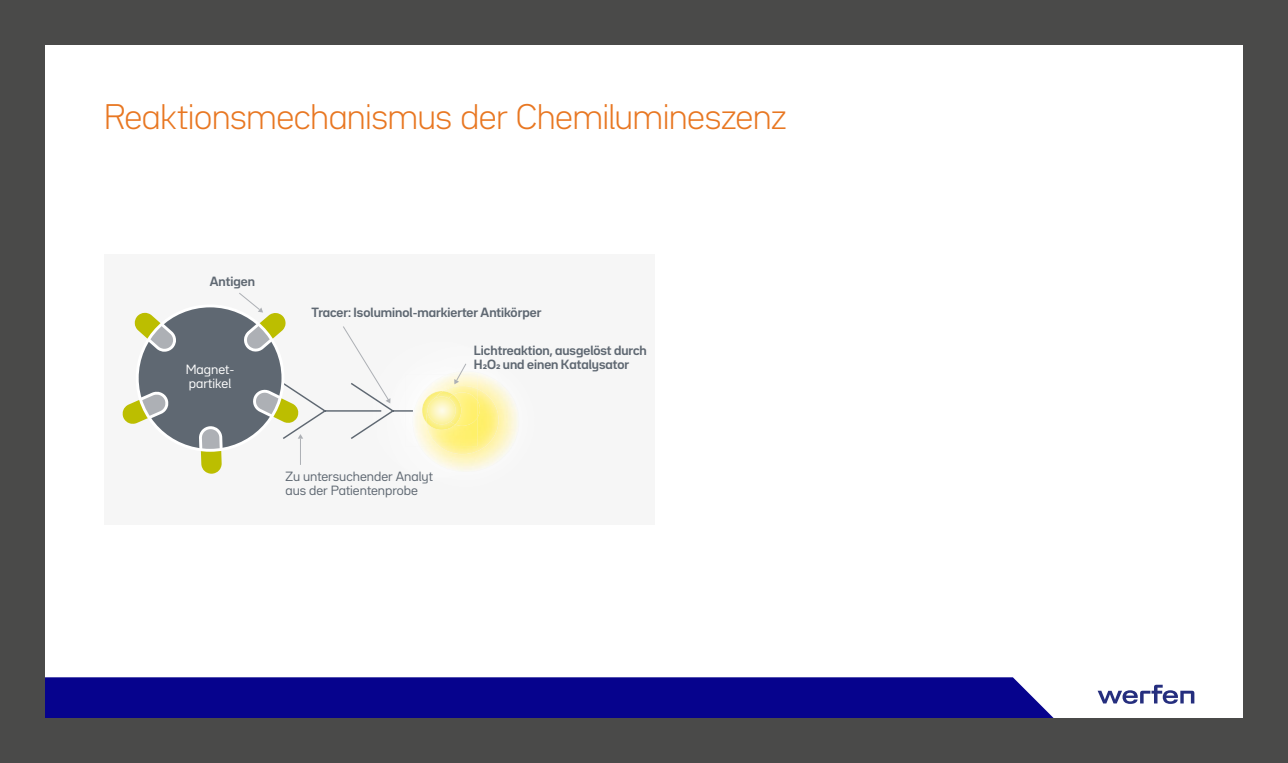
<style>
.page{position:relative;width:1288px;height:763px;background:#fff}
.page>*{position:absolute;margin:0;border:0;box-sizing:border-box;transform-origin:0 0}
.t1{font:300 31.25px "Bw Seido Raw";letter-spacing:-.02em;color:#e87722}
.t2{font:700 11.75px/14.1px "Bw Seido Raw";color:#5f6872}
.t3{font:11.75px/14.1px "Bw Seido Raw";color:#5f6872}
.t4{font:11.75px/14.1px "Bw Seido Raw";color:#fff}
</style>
<div class="page">
<svg style="left:1097px;top:684px;width:97px;height:19px"></svg>
<div style="left:44px;top:677px;width:1010px;height:41px;background:#06038d"></div>
<div style="left:104px;top:254px;width:550px;height:270px;background:#f6f6f6"></div>
<img style="left:423px;top:373px;width:94px;height:97px">
<img style="left:439px;top:389px;width:59px;height:65px">
<svg style="left:478px;top:401px;width:2px;height:16px"></svg>
<img style="left:416px;top:375px;width:62px;height:71px">
<img style="left:426px;top:386px;width:52px;height:60px">
<img style="left:455px;top:392px;width:23px;height:34px">
<img style="left:422px;top:391px;width:4px;height:31px">
<img style="left:426px;top:391px;width:29px;height:39px">
<img style="left:448px;top:394px;width:13px;height:30px">
<img style="left:427px;top:396px;width:29px;height:28px">
<div style="left:137px;top:306px;width:146px;height:144px;background:#5f6872;border-radius:50%"></div>
<svg style="left:454px;top:363px;width:12px;height:21px"></svg>
<svg style="left:135px;top:313px;width:43px;height:40px"></svg>
<svg style="left:122px;top:391px;width:47px;height:33px"></svg>
<svg style="left:199px;top:426px;width:24px;height:47px"></svg>
<svg style="left:239px;top:293px;width:174px;height:172px"></svg>
<div style="left:0;top:0;width:1288px;height:44px;background:#4a4a49"></div>
<div style="left:0;top:718px;width:1288px;height:44px;background:#4a4a49"></div>
<div style="left:0;top:0;width:44px;height:762px;background:#4a4a49"></div>
<div style="left:1243px;top:0;width:45px;height:762px;background:#4a4a49"></div>
<h1 class="t1" style="left:104px;top:96px;width:684px">Reaktionsmechanismus der Chemilumineszenz</h1>
<p class="t2" style="left:210px;top:274px;width:47px">Antigen</p>
<p class="t4" style="left:186px;top:362px;width:50px">Magnet&shy;partikel</p>
<p class="t2" style="left:312px;top:305px;width:231px">Tracer: Isoluminol-markierter Antikörper</p>
<p class="t2" style="left:474px;top:343px;width:174px">Lichtreaktion, ausgelöst durch<br>H2O2 und einen Katalysator</p>
<p class="t3" style="left:285px;top:469px;width:149px">Zu untersuchender Analyt aus der Patientenprobe</p>
</div>
